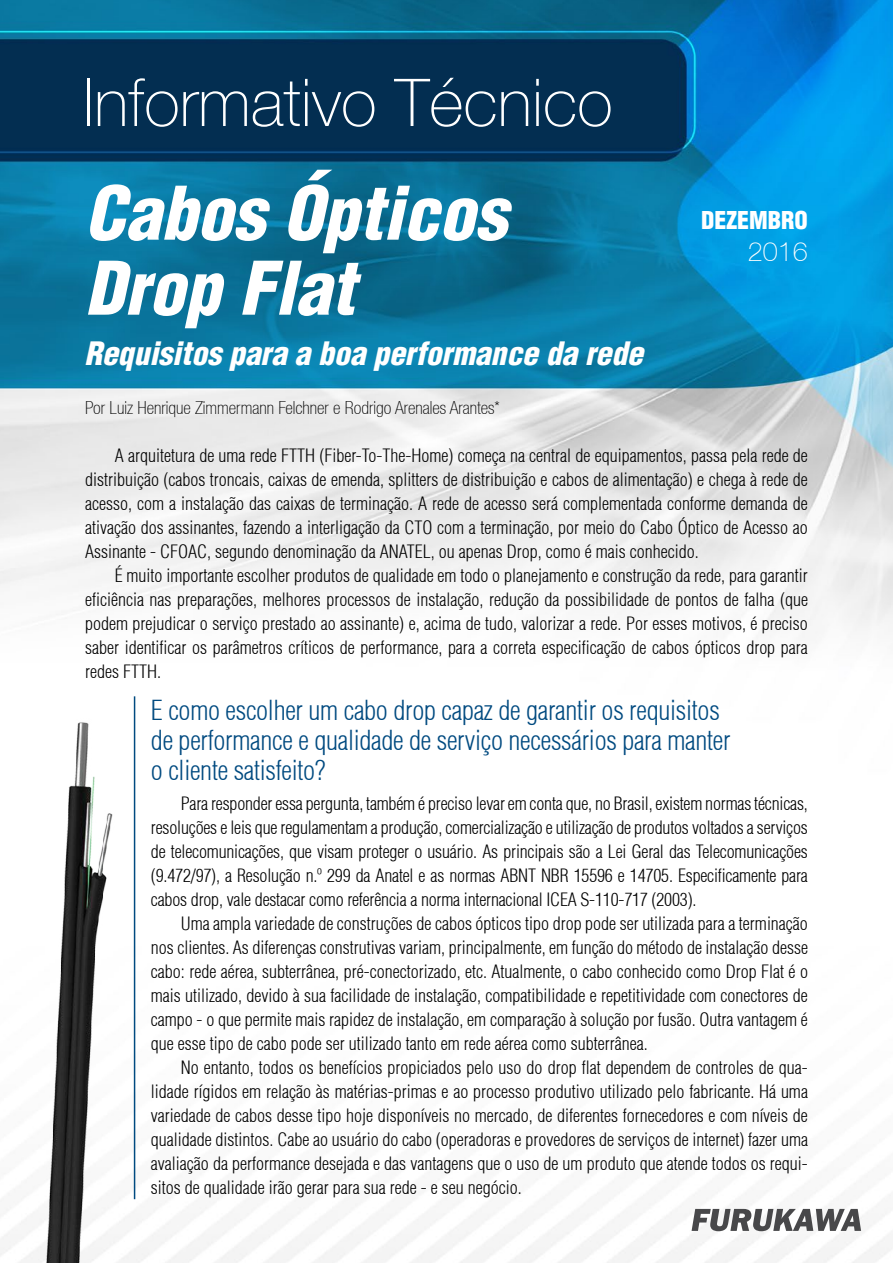
<style>
.page{position:relative;width:893px;height:1263px;background:#fff}
.page>*{position:absolute;margin:0;border:0;box-sizing:border-box;transform-origin:0 0}
.t1{font:italic 900 condensed 72px/75px "Helvetica";color:#fff}
.t2{font:100 66px "Helvetica 35";color:#fff}
.t3{font:italic 900 condensed 31.5px "Helvetica";color:#fff}
.t4{font:300 condensed 27px/30px "Helvetica";letter-spacing:-.01em;color:#004a80}
.t5{font:100 27px "Helvetica 35";color:#fff}
.t6{font:900 condensed 24px "Helvetica";color:#fff}
.t7{font:300 condensed 18px/24px "Helvetica";color:#000;text-align:justify}
.t8{font:100 condensed 18px "Helvetica 37";color:#000}
</style>
<div class="page">
<img style="left:0;top:0;width:893px;height:1263px">
<svg style="left:692px;top:1209px;width:169px;height:22px"></svg>
<hr style="left:134px;top:696px;width:1px;height:503px;background:#004a80">
<img style="left:34px;top:713px;width:87px;height:550px">
<h2 class="t2" style="left:83px;top:65px;width:531px">Informativo Técnico</h2>
<h1 class="t1" style="left:85px;top:175px;width:423px">Cabos Ópticos<br>Drop Flat</h1>
<h3 class="t3" style="left:85px;top:334px;width:560px">Requisitos para a boa performance da rede</h3>
<p class="t8" style="left:85px;top:398px;width:416px">Por Luiz Henrique Zimmermann Felchner e Rodrigo Arenales Arantes*</p>
<h3 class="t6" style="left:701px;top:204px;width:108px">DEZEMBRO</h3>
<h3 class="t5" style="left:748px;top:236px;width:62px">2016</h3>
<p class="t7" style="left:85px;top:443px;width:724px;text-indent:30px">A arquitetura de uma rede FTTH (Fiber-To-The-Home) começa na central de equipamentos, passa pela rede de distribuição (cabos troncais, caixas de emenda, splitters de distribuição e cabos de alimentação) e chega à rede de acesso, com a instalação das caixas de terminação. A rede de acesso será complementada conforme demanda de ativação dos assinantes, fazendo a interligação da CTO com a terminação, por meio do Cabo Óptico de Acesso ao Assinante - CFOAC, segundo denominação da ANATEL, ou apenas Drop, como é mais conhecido.</p>
<p class="t7" style="left:85px;top:563px;width:724px;text-indent:30px">É muito importante escolher produtos de qualidade em todo o planejamento e construção da rede, para garantir eficiência nas preparações, melhores processos de instalação, redução da possibilidade de pontos de falha (que podem prejudicar o serviço prestado ao assinante) e, acima de tudo, valorizar a rede. Por esses motivos, é preciso saber identificar os parâmetros críticos de performance, para a correta especificação de cabos ópticos drop para redes FTTH.</p>
<h3 class="t4" style="left:151px;top:695px;width:581px">E como escolher um cabo drop capaz de garantir os requisitos de performance e qualidade de serviço necessários para manter o cliente satisfeito?</h3>
<p class="t7" style="left:151px;top:791px;width:658px;text-indent:30px">Para responder essa pergunta, também é preciso levar em conta que, no Brasil, existem normas técnicas, resoluções e leis que regulamentam a produção, comercialização e utilização de produtos voltados a serviços de telecomunicações, que visam proteger o usuário. As principais são a Lei Geral das Telecomunicações (9.472/97), a Resolução n.º 299 da Anatel e as normas ABNT NBR 15596 e 14705. Especificamente para cabos drop, vale destacar como referência a norma internacional ICEA S-110-717 (2003).</p>
<p class="t7" style="left:151px;top:911px;width:659px;text-indent:30px">Uma ampla variedade de construções de cabos ópticos tipo drop pode ser utilizada para a terminação nos clientes. As diferenças construtivas variam, principalmente, em função do método de instalação desse cabo: rede aérea, subterrânea, pré-conectorizado, etc. Atualmente, o cabo conhecido como Drop Flat é o mais utilizado, devido à sua facilidade de instalação, compatibilidade e repetitividade com conectores de campo - o que permite mais rapidez de instalação, em comparação à solução por fusão. Outra vantagem é que esse tipo de cabo pode ser utilizado tanto em rede aérea como subterrânea.</p>
<p class="t7" style="left:151px;top:1055px;width:659px;text-indent:30px">No entanto, todos os benefícios propiciados pelo uso do drop flat dependem de controles de qua&shy;lidade rígidos em relação às matérias-primas e ao processo produtivo utilizado pelo fabricante. Há uma variedade de cabos desse tipo hoje disponíveis no mercado, de diferentes fornecedores e com níveis de qualidade distintos. Cabe ao usuário do cabo (operadoras e provedores de serviços de internet) fazer uma avaliação da performance desejada e das vantagens que o uso de um produto que atende todos os requi&shy;sitos de qualidade irão gerar para sua rede - e seu negócio.</p>
</div>
